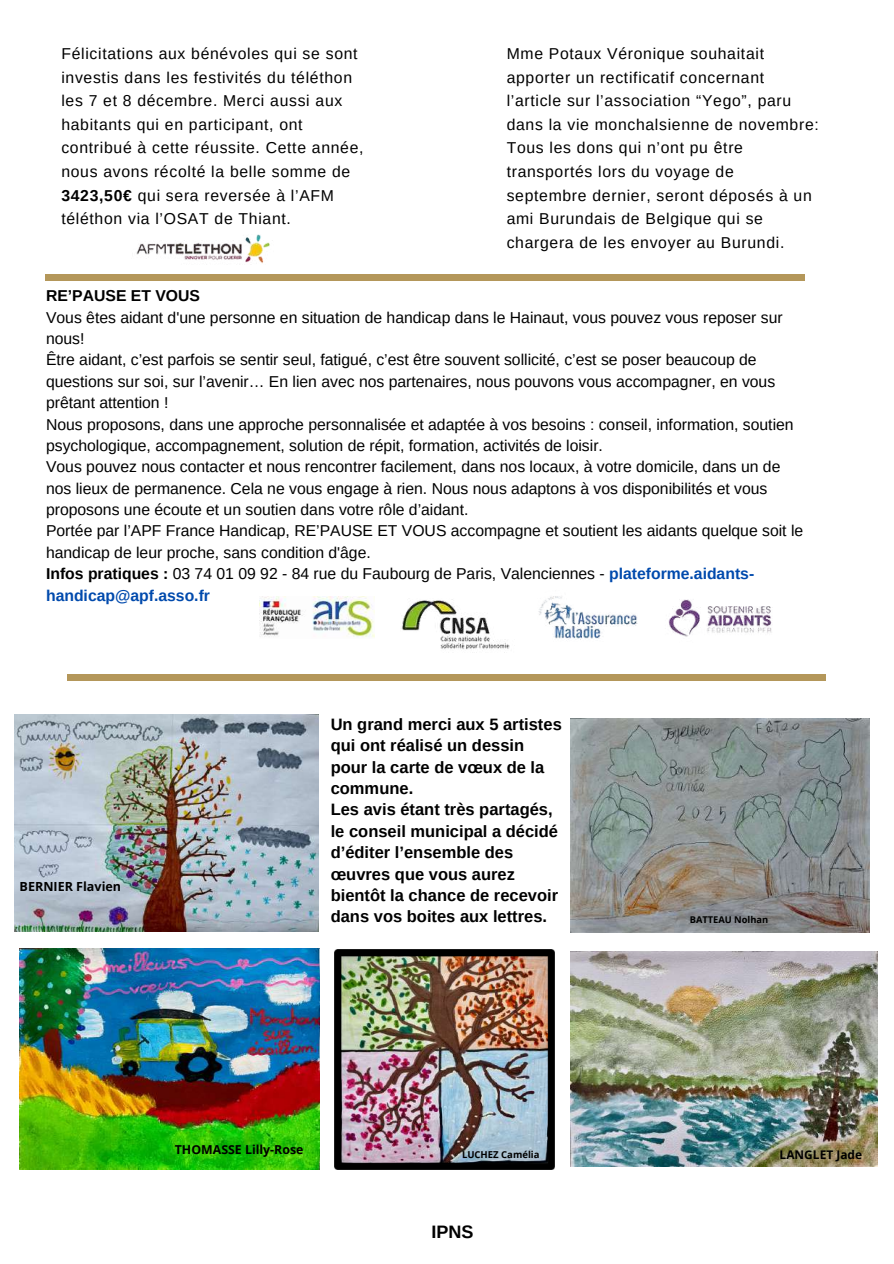
<style>
.page{position:relative;width:894px;height:1264px;background:#fff}
.page>*{position:absolute;margin:0;border:0;box-sizing:border-box;transform-origin:0 0}
.t1{font:700 18px "Arimo";color:#000}
.t2{font:700 16.5px/21.3px "Arimo";color:#000}
.t3{font:15.75px/21.3px "Arimo";color:#000}
.t4{font:15.75px/23.7px "Arimo";letter-spacing:.045em;color:#000}
.t5{font:700 15.75px "Arimo";color:#000}
.t6{font:700 12.6px "Open Sans";color:#000}
.t7{font:700 12.3px "Open Sans";color:#000}
.t8{font:700 12px "Open Sans";color:#000}
.t9{font:700 9.45px "Open Sans";color:#000}
.t10{font:700 9.3px "Open Sans";color:#000}
.s1{font-weight:700}
.s2{font-weight:700;color:#004aad}
</style>
<div class="page">
<img style="left:19px;top:948px;width:300px;height:221px">
<div style="left:46px;top:274px;width:379px;height:6px;background:#b4975a"></div>
<div style="left:425px;top:274px;width:379px;height:6px;background:#b4975a"></div>
<div style="left:67px;top:674px;width:379px;height:7px;background:#b4975a"></div>
<div style="left:446px;top:674px;width:379px;height:7px;background:#b4975a"></div>
<img style="left:570px;top:951px;width:306px;height:215px">
<img style="left:334px;top:949px;width:220px;height:220px">
<img style="left:570px;top:718px;width:299px;height:214px">
<img style="left:15px;top:714px;width:303px;height:217px">
<img style="left:259px;top:596px;width:114px;height:42px">
<img style="left:126px;top:234px;width:154px;height:47px">
<img style="left:373px;top:596px;width:137px;height:57px">
<img style="left:538px;top:596px;width:98px;height:44px">
<img style="left:636px;top:599px;width:136px;height:38px">
<p class="t4" style="left:61px;top:42px;width:303px">Félicitations aux bénévoles qui se sont investis dans les festivités du téléthon les 7 et 8 décembre. Merci aussi aux habitants qui en participant, ont contribué à cette réussite. Cette année, nous avons récolté la belle somme de <span class="s1">3423,50€</span> qui sera reversée à l’AFM téléthon via l’OSAT de Thiant.</p>
<p class="t4" style="left:506px;top:42px;width:313px">Mme Potaux Véronique souhaitait apporter un rectificatif concernant l’article sur l’association “Yego”, paru dans la vie monchalsienne de novembre:<br>Tous les dons qui n’ont pu être transportés lors du voyage de<br>septembre dernier, seront déposés à un ami Burundais de Belgique qui se chargera de les envoyer au Burundi.</p>
<p class="t5" style="left:46px;top:287px;width:155px">RE’PAUSE ET VOUS</p>
<p class="t3" style="left:46px;top:306px;width:758px">Vous êtes aidant d'une personne en situation de handicap dans le Hainaut, vous pouvez vous reposer sur nous!<br>Être aidant, c’est parfois se sentir seul, fatigué, c’est être souvent sollicité, c’est se poser beaucoup de questions sur soi, sur l’avenir… En lien avec nos partenaires, nous pouvons vous accompagner, en vous prêtant attention !<br>Nous proposons, dans une approche personnalisée et adaptée à vos besoins : conseil, information, soutien psychologique, accompagnement, solution de répit, formation, activités de loisir.<br>Vous pouvez nous contacter et nous rencontrer facilement, dans nos locaux, à votre domicile, dans un de nos lieux de permanence. Cela ne vous engage à rien. Nous nous adaptons à vos disponibilités et vous proposons une écoute et un soutien dans votre rôle d’aidant.<br>Portée par l’APF France Handicap, RE’PAUSE ET VOUS accompagne et soutient les aidants quelque soit le handicap de leur proche, sans condition d'âge.<br><span class="s1">Infos pratiques :</span> 03 74 01 09 92 - 84 rue du Faubourg de Paris, Valenciennes - <span class="s2">plateforme.aidants&shy;handicap@apf.asso.fr</span></p>
<p class="t6" style="left:20px;top:877px;width:103px">BERNIER Flavien</p>
<p class="t2" style="left:330px;top:713px;width:232px">Un grand merci aux 5 artistes qui ont réalisé un dessin pour la carte de vœux de la commune.<br>Les avis étant très partagés, le conseil municipal a décidé d’éditer l’ensemble des œuvres que vous aurez bientôt la chance de recevoir dans vos boites aux lettres.</p>
<p class="t10" style="left:689px;top:912px;width:80px">BATTEAU Nolhan</p>
<p class="t7" style="left:175px;top:1141px;width:130px">THOMASSE Lilly-Rose</p>
<p class="t9" style="left:462px;top:1147px;width:79px">LUCHEZ Camélia</p>
<p class="t8" style="left:779px;top:1146px;width:84px">LANGLET Jade</p>
<p class="t1" style="left:431px;top:1221px;width:43px">IPNS</p>
</div>
